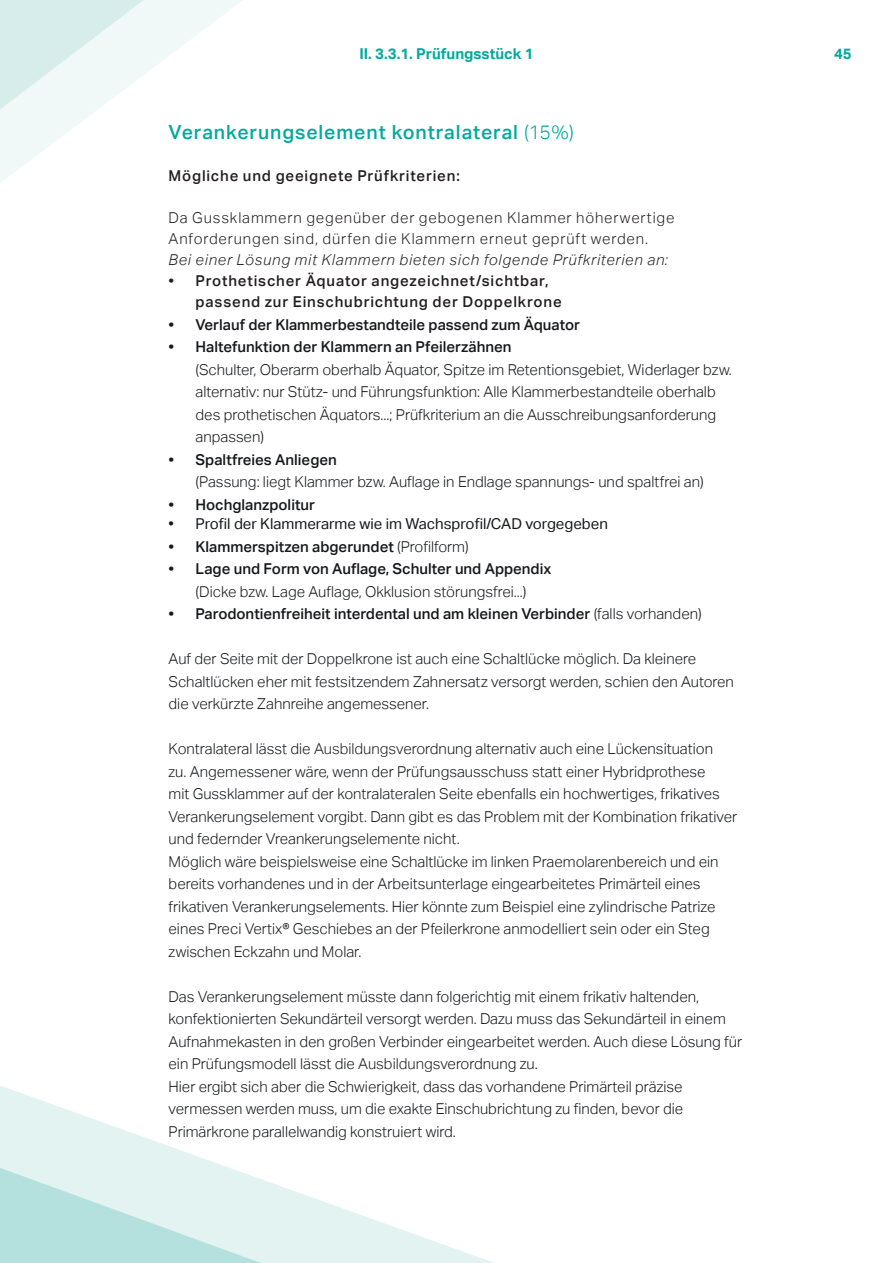
<style>
.page{position:relative;width:893px;height:1263px;background:#fff}
.page>*{position:absolute;margin:0;border:0;box-sizing:border-box;transform-origin:0 0}
.t1{font:500 19.5px "Aktiv Grotesk";letter-spacing:.045em;color:#00a99d}
.t2{font:300 15px/22.5px "Aktiv Grotesk";color:#16181b}
.t3{font:500 15px "Aktiv Grotesk";color:#16181b}
.t4{font:500 15px/21px "Aktiv Grotesk";letter-spacing:.055em;color:#231f20}
.t5{font:300 15px/21px "Aktiv Grotesk";letter-spacing:.055em;color:#231f20}
.t6{font:italic 300 15px "Aktiv Grotesk";letter-spacing:.05em;color:#231f20}
.t7{font:15px "Aktiv Grotesk";color:#16181b}
.t8{font:700 15px "Aktiv Grotesk";color:#00a99d}
.s1{font-weight:300}
.s2{color:#231f20}
</style>
<div class="page">
<svg style="left:0;top:0;width:242px;height:183px"></svg>
<svg style="left:0;top:0;width:161px;height:119px"></svg>
<svg style="left:0;top:1086px;width:494px;height:177px"></svg>
<svg style="left:0;top:1163px;width:296px;height:100px;background:#cfebe9"></svg>
<p class="t8" style="left:359px;top:45px;width:176px">II. 3.3.1. Prüfungsstück 1</p>
<h1 class="t1" style="left:169px;top:121px;width:407px">Verankerungselement kontralateral <span class="s1">(15%)</span></h1>
<p class="t4" style="left:169px;top:166px;width:293px">Mögliche und geeignete Prüfkriterien:</p>
<p class="t5" style="left:169px;top:208px;width:507px">Da Gussklammern gegenüber der gebogenen Klammer höherwertige<br>Anforderungen sind, dürfen die Klammern erneut geprüft werden.</p>
<p class="t6" style="left:169px;top:251px;width:501px">Bei einer Lösung mit Klammern bieten sich folgende Prüfkriterien an:</p>
<p class="t4" style="left:196px;top:271px;width:368px;text-indent:-27px">• Prothetischer Äquator angezeichnet/sichtbar, passend zur Einschubrichtung der Doppelkrone</p>
<p class="t3" style="left:169px;top:316px;width:413px">• Verlauf der Klammerbestandteile passend zum Ä quator</p>
<p class="t3" style="left:169px;top:338px;width:344px">• Haltefunktion der Klammern an Pfeilerzä hnen</p>
<p class="t2" style="left:196px;top:358px;width:538px">(Schulter, Oberarm oberhalb Äquator, Spitze im Retentionsgebiet, Widerlager bzw. alternativ: nur Stütz- und Führungsfunktion: Alle Klammerbestandteile oberhalb des prothetischen Äquators...; Prüfkriterium an die Ausschreibungsanforderung anpassen)</p>
<p class="t3" style="left:169px;top:451px;width:170px">• Spaltfreies Anliegen</p>
<p class="t2" style="left:196px;top:471px;width:510px">(Passung: liegt Klammer bzw. Auflage in Endlage spannungs- und spaltfrei an)</p>
<p class="t3" style="left:169px;top:496px;width:148px">• Hochglanzpolitur</p>
<p class="t7" style="left:169px;top:515px;width:441px">• Profil der Klammerarme wie im Wachsprofil/CAD vorgegeben</p>
<p class="t3" style="left:169px;top:538px;width:302px">• Klammerspitzen abgerundet <span class="s1">(Profilform)</span></p>
<p class="t3" style="left:169px;top:560px;width:384px">• Lage und Form von Auflage, Schulter und Appendix</p>
<p class="t2" style="left:196px;top:580px;width:332px">(Dicke bzw. Lage Auflage, Okklusion störungsfrei...)</p>
<p class="t3" style="left:169px;top:605px;width:535px">• Parodontienfreiheit interdental und am kleinen Verbinder <span class="s1">(falls vorhanden)</span></p>
<p class="t2" style="left:169px;top:648px;width:567px">Auf der Seite mit der Doppelkrone ist auch eine Schaltlücke möglich. Da kleinere<br>Schaltlücken eher mit festsitzendem Zahnersatz versorgt werden, schien den Autoren die verkürzte Zahnreihe angemessener.</p>
<p class="t2" style="left:169px;top:738px;width:570px">Kontralateral lässt die <span class="s2">Ausbildungsv</span>erordnung alternativ auch eine Lückensituation<br>zu. Angemessener wäre, wenn der Prüfungsausschuss statt einer Hybridprothese<br>mit Gussklammer auf der kontralateralen Seite ebenfalls ein hochwertiges, frikatives Verankerungselement vorgibt. Dann gibt es das Problem mit der Kombination frikativer und federnder Vreankerungselemente nicht.<br>Möglich wäre beispielsweise eine Schaltlücke im linken Praemolarenbereich und ein bereits vorhandenes und in der Arbeitsunterlage eingearbeitetes Primärteil eines frikativen Verankerungselements. Hier könnte zum Beispiel eine zylindrische Patrize eines Preci Vertix® Geschiebes an der Pfeilerkrone anmodelliert sein oder ein Steg zwischen Eckzahn und Molar.</p>
<p class="t2" style="left:169px;top:985px;width:575px">Das Verankerungselement müsste dann folgerichtig mit einem frikativ haltenden, konfektionierten Sekundärteil versorgt werden. Dazu muss das Sekundärteil in einem Aufnahmekasten in den großen Verbinder eingearbeitet werden. Auch diese Lösung für ein Prüfungsmodell lässt die <span class="s2">Ausbildungsv</span>erordnung zu.<br>Hier ergibt sich aber die Schwierigkeit, dass das vorhandene Primärteil präzise vermessen werden muss, um die exakte Einschubrichtung zu finden, bevor die Primärkrone parallelwandig konstruiert wird.</p>
<p class="t8" style="left:834px;top:45px;width:19px">45</p>
</div>
